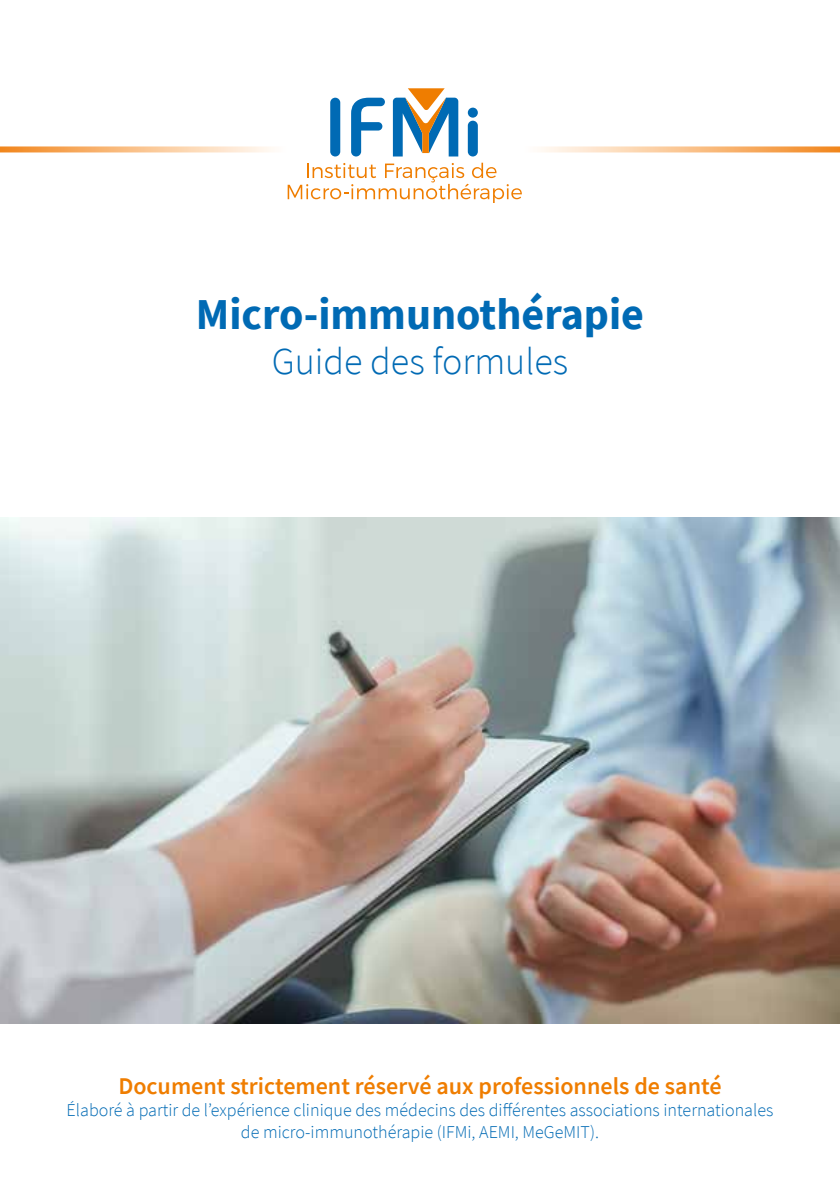
<style>
.page{position:relative;width:840px;height:1191px;background:#fff}
.page>*{position:absolute;margin:0;border:0;box-sizing:border-box;transform-origin:0 0}
.t1{font:700 44px "Source Sans Pro";color:#006ab4}
.t2{font:300 38px "Source Sans Pro";color:#006ab4}
.t3{font:600 24px "Source Sans Pro";color:#ef7d00}
.t4{font:300 18px/21.6px "Source Sans Pro";color:#006ab4;text-align:center}
</style>
<div class="page">
<img style="left:0;top:517px;width:839px;height:506px">
<div style="left:467px;top:121px;width:10px;height:35px;background:#006ab4;border-radius:5px"></div>
<svg style="left:351px;top:98px;width:34px;height:58px"></svg>
<div style="left:467px;top:108px;width:10px;height:10px;background:#006ab4;border-radius:50%"></div>
<div style="left:330px;top:98px;width:10px;height:58px;background:#006ab4;border-radius:5px"></div>
<svg style="left:392px;top:89px;width:66px;height:67px"></svg>
<svg style="left:287px;top:163px;width:234px;height:40px"></svg>
<svg style="left:0;top:146px;width:273px;height:6px;background:#f9c693"></svg>
<svg style="left:540px;top:146px;width:299px;height:6px;background:#f9c593"></svg>
<h1 class="t1" style="left:196px;top:284px;width:449px">Micro-immunothérapie</h1>
<h2 class="t2" style="left:271px;top:338px;width:298px">Guide des formules</h2>
<h3 class="t3" style="left:118px;top:1070px;width:604px">Document strictement réservé aux professionnels de santé</h3>
<p class="t4" style="left:67px;top:1099px;width:708px">Élaboré à partir de l’expérience clinique des médecins des différentes associations internationales de micro-immunothérapie (IFMi, AEMI, MeGeMIT).</p>
</div>
